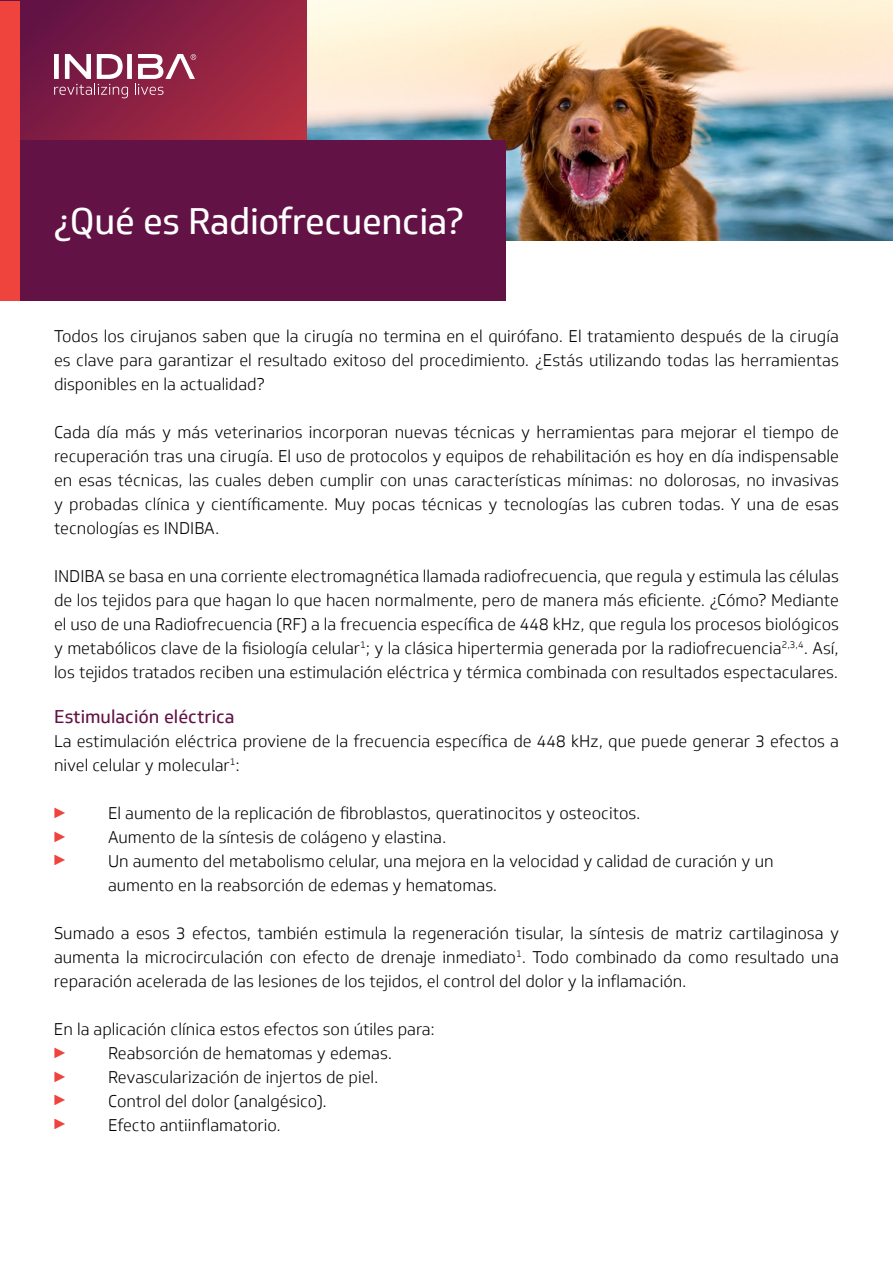
<style>
.page{position:relative;width:893px;height:1263px;background:#fff}
.page>*{position:absolute;margin:0;border:0;box-sizing:border-box;transform-origin:0 0}
.t1{font:36px "Soleto";letter-spacing:-.01em;color:#fff}
.t2{font:18px "Soleto";color:#621245}
.t3{font:300 16.5px/24px "Soleto";color:#000;text-align:justify}
.t4{font:15px/23.5px "Arial";color:#ef443d;text-align:justify}
</style>
<div class="page">
<svg style="left:19px;top:1px;width:289px;height:139px;background:#8d2143"></svg>
<img style="left:308px;top:1px;width:584px;height:240px">
<div style="left:19px;top:140px;width:486px;height:160px;background:#621245"></div>
<svg style="left:54px;top:54px;width:142px;height:44px"></svg>
<div style="left:0;top:1px;width:19px;height:299px;background:#ef443d"></div>
<h1 class="t1" style="left:54px;top:199px;width:412px">¿Qué es Radiofrecuencia?</h1>
<p class="t3" style="left:54px;top:324px;width:786px">Todos los cirujanos saben que la cirugía no termina en el quirófano. El tratamiento después de la cirugía es clave para garantizar el resultado exitoso del procedimiento. ¿Estás utilizando todas las herramientas disponibles en la actualidad?</p>
<p class="t3" style="left:54px;top:420px;width:786px">Cada día más y más veterinarios incorporan nuevas técnicas y herramientas para mejorar el tiempo de recuperación tras una cirugía. El uso de protocolos y equipos de rehabilitación es hoy en día indispensable en esas técnicas, las cuales deben cumplir con unas características mínimas: no dolorosas, no invasivas y probadas clínica y científicamente. Muy pocas técnicas y tecnologías las cubren todas. Y una de esas tecnologías es INDIBA.</p>
<p class="t3" style="left:54px;top:564px;width:786px">INDIBA se basa en una corriente electromagnética llamada radiofrecuencia, que regula y estimula las células de los tejidos para que hagan lo que hacen normalmente, pero de manera más eficiente. ¿Cómo? Mediante el uso de una Radiofrecuencia (RF) a la frecuencia específica de 448 kHz, que regula los procesos biológicos y metabólicos clave de la fisiología celular<sup>1</sup>; y la clásica hipertermia generada por la radiofrecuencia<sup>2,3,4</sup>. Así, los tejidos tratados reciben una estimulación eléctrica y térmica combinada con resultados espectaculares.</p>
<p class="t2" style="left:54px;top:705px;width:182px">Estimulación eléctrica</p>
<p class="t3" style="left:54px;top:729px;width:786px">La estimulación eléctrica proviene de la frecuencia específica de 448 kHz, que puede generar 3 efectos a nivel celular y molecular<sup>1</sup>:</p>
<p class="t3" style="left:108px;top:801px;width:667px;text-align:left">El aumento de la replicación de fibroblastos, queratinocitos y osteocitos.<br>Aumento de la síntesis de colágeno y elastina.<br>Un aumento del metabolismo celular, una mejora en la velocidad y calidad de curación y un aumento en la reabsorción de edemas y hematomas.</p>
<p class="t3" style="left:54px;top:921px;width:786px">Sumado a esos 3 efectos, también estimula la regeneración tisular, la síntesis de matriz cartilaginosa y aumenta la microcirculación con efecto de drenaje inmediato<sup>1</sup>. Todo combinado da como resultado una reparación acelerada de las lesiones de los tejidos, el control del dolor y la inflamación.</p>
<p class="t3" style="left:108px;top:1017px;width:328px;text-align:left;text-indent:-54px">En la aplicación clínica estos efectos son útiles para:<br>Reabsorción de hematomas y edemas.<br>Revascularización de injertos de piel.<br>Control del dolor (analgésico).<br>Efecto antiinflamatorio.</p>
<p class="t4" style="left:52px;top:801px;width:16px">► ► ►</p>
<p class="t4" style="left:52px;top:1041px;width:16px">► ► ► ►</p>
</div>
